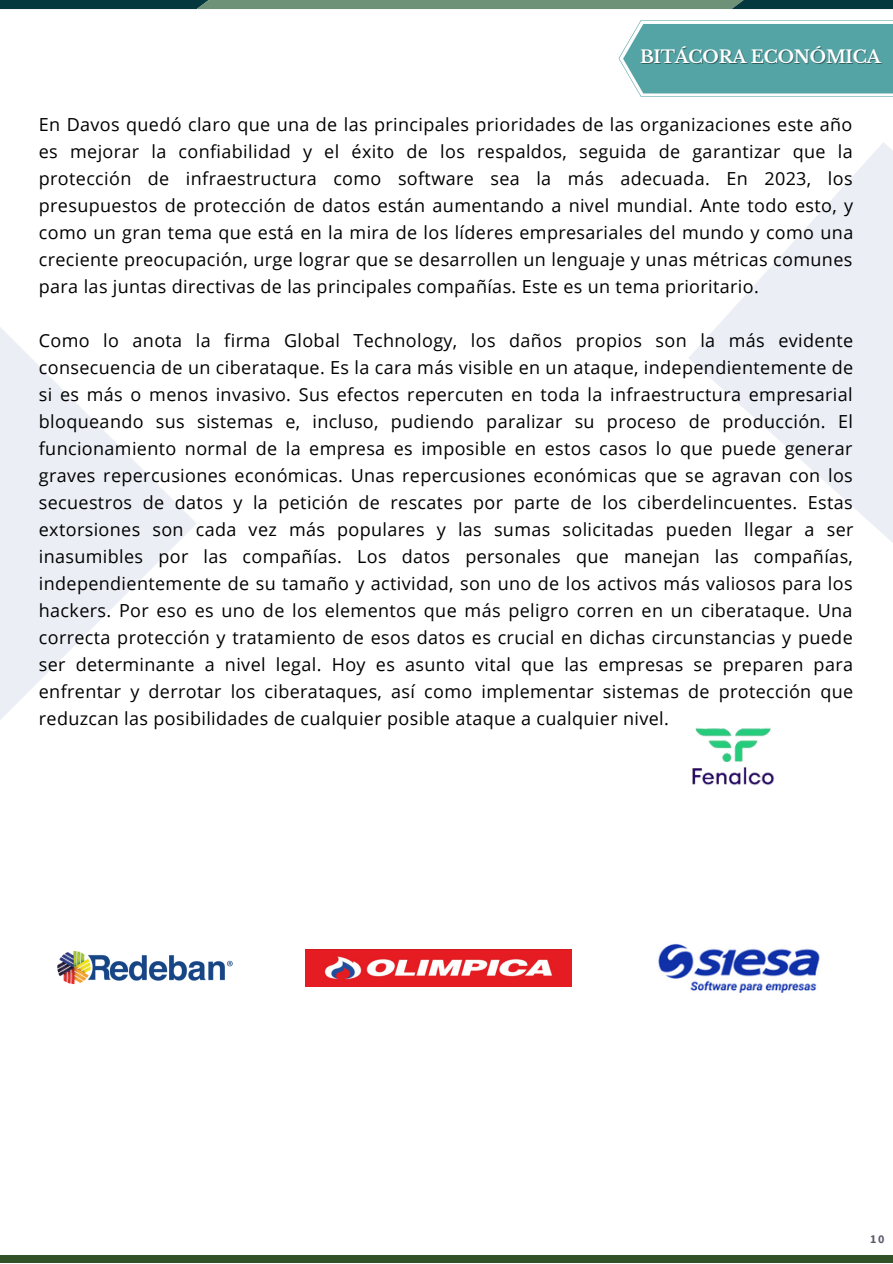
<style>
.page{position:relative;width:893px;height:1264px;background:#fff}
.page>*{position:absolute;margin:0;border:0;box-sizing:border-box;transform-origin:0 0}
.t1{font:18px/27px "Open Sans";letter-spacing:.02em;color:#000;text-align:justify}
.t2{font:700 17.4px "Libre Baskerville";letter-spacing:-.015em;color:#fff}
.t3{font:700 12px "Source Sans Pro";color:#5e5768}
</style>
<div class="page">
<div style="left:0;top:1255px;width:892px;height:7px;background:#315227"></div>
<svg style="left:689px;top:142px;width:203px;height:400px;fill:#ebeef4"></svg>
<svg style="left:618px;top:20px;width:274px;height:77px;background:#6bb0b0"></svg>
<svg style="left:0;top:0;width:892px;height:9px;background:#436e60"></svg>
<svg style="left:0;top:327px;width:197px;height:393px;fill:#f0f2f6"></svg>
<img style="left:692px;top:727px;width:83px;height:59px">
<img style="left:658px;top:944px;width:162px;height:49px">
<img style="left:57px;top:951px;width:176px;height:33px">
<img style="left:305px;top:949px;width:266px;height:37px">
<p class="t2" style="left:640px;top:46px;width:242px">BITÁCORA ECONÓMICA</p>
<p class="t1" style="left:39px;top:111px;width:815px">En Davos quedó claro que una de las principales prioridades de las organizaciones este año es mejorar la confiabilidad y el éxito de los respaldos, seguida de garantizar que la protección de infraestructura como software sea la más adecuada. En 2023, los presupuestos de protección de datos están aumentando a nivel mundial. Ante todo esto, y como un gran tema que está en la mira de los líderes empresariales del mundo y como una creciente preocupación, urge lograr que se desarrollen un lenguaje y unas métricas comunes para las juntas directivas de las principales compañías. Este es un tema prioritario.</p>
<p class="t1" style="left:39px;top:327px;width:816px">Como lo anota la firma Global Technology, los daños propios son la más evidente consecuencia de un ciberataque. Es la cara más visible en un ataque, independientemente de si es más o menos invasivo. Sus efectos repercuten en toda la infraestructura empresarial bloqueando sus sistemas e, incluso, pudiendo paralizar su proceso de producción. El funcionamiento normal de la empresa es imposible en estos casos lo que puede generar graves repercusiones económicas. Unas repercusiones económicas que se agravan con los secuestros de datos y la petición de rescates por parte de los ciberdelincuentes. Estas extorsiones son cada vez más populares y las sumas solicitadas pueden llegar a ser inasumibles por las compañías. Los datos personales que manejan las compañías, independientemente de su tamaño y actividad, son uno de los activos más valiosos para los hackers. Por eso es uno de los elementos que más peligro corren en un ciberataque. Una correcta protección y tratamiento de esos datos es crucial en dichas circunstancias y puede ser determinante a nivel legal. Hoy es asunto vital que las empresas se preparen para enfrentar y derrotar los ciberataques, así como implementar sistemas de protección que reduzcan las posibilidades de cualquier posible ataque a cualquier nivel.</p>
<p class="t3" style="left:870px;top:1230px;width:16px">10</p>
</div>
